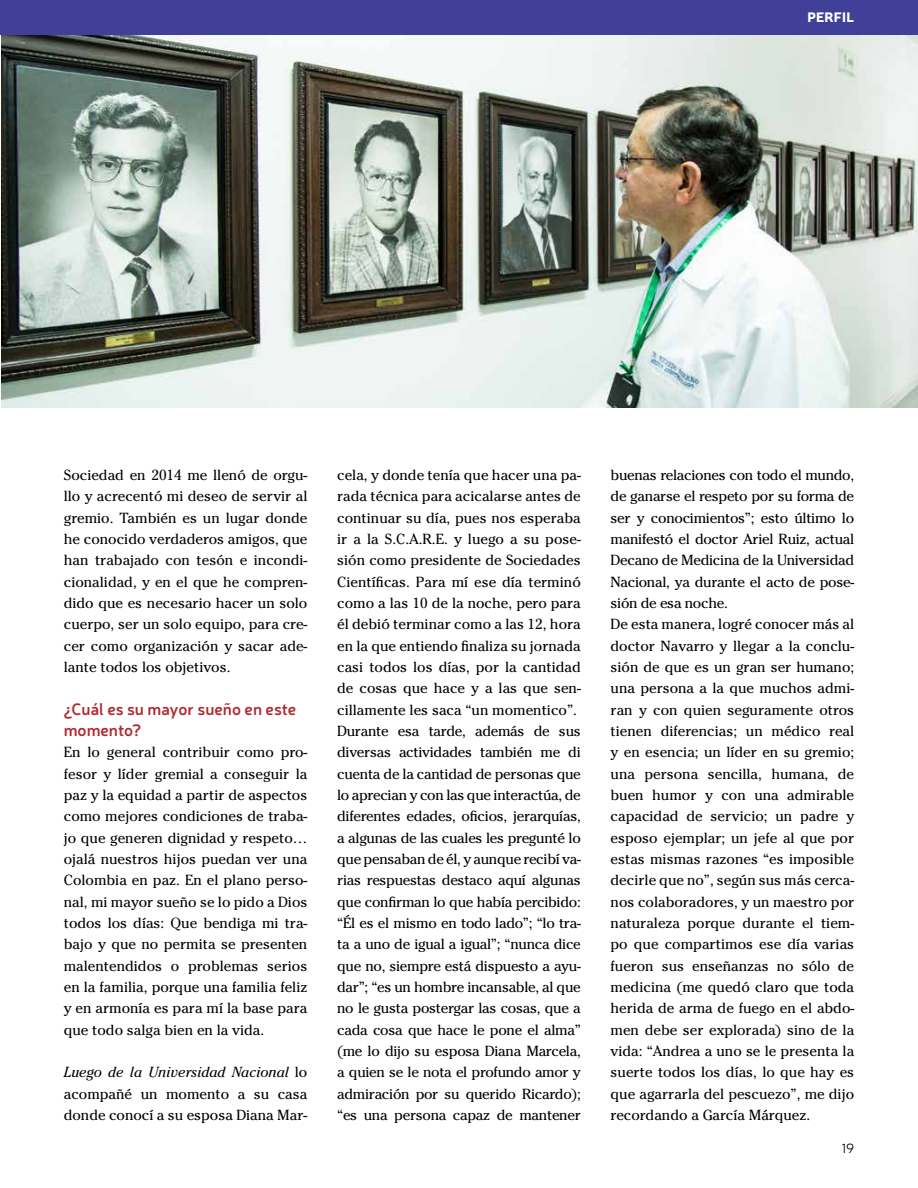
<style>
.page{position:relative;width:918px;height:1188px;background:#fff}
.page>*{position:absolute;margin:0;border:0;box-sizing:border-box;transform-origin:0 0}
.t1{font:600 16.5px/21.3px "Neris";color:#af2a30}
.t2{font:14.55px/21.3px "Cheltenham";color:#000;text-align:justify}
.t3{font:14.55px/21.3px "Cheltenham";letter-spacing:-.02em;color:#000}
.t4{font:900 13.5px "Neris";letter-spacing:.01em;color:#fff}
.t5{font:300 13.5px "Neris";color:#000}
.s1{font-style:italic}
</style>
<div class="page">
<img style="left:1px;top:34px;width:917px;height:374px">
<div style="left:1px;top:0;width:917px;height:34px;background:#414099"></div>
<p class="t4" style="left:807px;top:7px;width:48px">PERFIL</p>
<p class="t2" style="left:64px;top:464px;width:245px">Sociedad en 2014 me llenó de orgu&shy;llo y acrecentó mi deseo de servir al gremio. También es un lugar donde he conocido verdaderos amigos, que han trabajado con tesón e incondi&shy;cionalidad, y en el que he compren&shy;dido que es necesario hacer un solo cuerpo, ser un solo equipo, para cre&shy;cer como organización y sacar ade&shy;lante todos los objetivos.</p>
<p class="t1" style="left:64px;top:697px;width:234px">¿Cuál es su mayor sueño en este momento?</p>
<p class="t2" style="left:64px;top:742px;width:245px">En lo general contribuir como pro&shy;fesor y líder gremial a conseguir la paz y la equidad a partir de aspectos como mejores condiciones de traba&shy;jo que generen dignidad y respeto… ojalá nuestros hijos puedan ver una Colombia en paz. En el plano perso&shy;nal, mi mayor sueño se lo pido a Dios todos los días: Que bendiga mi tra&shy;bajo y que no permita se presenten malentendidos o problemas serios en la familia, porque una familia feliz y en armonía es para mí la base para que todo salga bien en la vida.</p>
<p class="t2" style="left:64px;top:1062px;width:245px"><span class="s1">Luego de la Universidad Nacional</span> lo acompañé un momento a su casa donde conocí a su esposa Diana Mar-</p>
<p class="t3" style="left:337px;top:464px;width:245px">cela, y donde tenía que hacer una pa&shy;rada técnica para acicalarse antes de continuar su día, pues nos esperaba ir a la S.C.A.R.E. y luego a su pose&shy;sión como presidente de Sociedades Científicas. Para mí ese día terminó como a las 10 de la noche, pero para él debió terminar como a las 12, hora en la que entiendo finaliza su jornada casi todos los días, por la cantidad de cosas que hace y a las que sen&shy;cillamente les saca “un momentico”.<br>Durante esa tarde, además de sus diversas actividades también me di cuenta de la cantidad de personas que lo aprecian y con las que interactúa, de diferentes edades, oficios, jerarquías, a algunas de las cuales les pregunté lo que pensaban de él, y aunque recibí va&shy;rias respuestas destaco aquí algunas que confirman lo que había percibido: “Él es el mismo en todo lado”; “lo tra&shy;ta a uno de igual a igual”; “nunca dice que no, siempre está dispuesto a ayu&shy;dar”; “es un hombre incansable, al que no le gusta postergar las cosas, que a cada cosa que hace le pone el alma” (me lo dijo su esposa Diana Marcela, a quien se le nota el profundo amor y admiración por su querido Ricardo); “es una persona capaz de mantener</p>
<p class="t2" style="left:611px;top:464px;width:245px;text-align:left">buenas relaciones con todo el mundo, de ganarse el respeto por su forma de ser y conocimientos”; esto último lo manifestó el doctor Ariel Ruiz, actual Decano de Medicina de la Universidad Nacional, ya durante el acto de pose&shy;sión de esa noche.<br>De esta manera, logré conocer más al doctor Navarro y llegar a la conclu&shy;sión de que es un gran ser humano; una persona a la que muchos admi&shy;ran y con quien seguramente otros tienen diferencias; un médico real y en esencia; un líder en su gremio; una persona sencilla, humana, de buen humor y con una admirable capacidad de servicio; un padre y esposo ejemplar; un jefe al que por estas mismas razones “es imposible decirle que no”, según sus más cerca&shy;nos colaboradores, y un maestro por naturaleza porque durante el tiem&shy;po que compartimos ese día varias fueron sus enseñanzas no sólo de medicina (me quedó claro que toda herida de arma de fuego en el abdo&shy;men debe ser explorada) sino de la vida: “Andrea a uno se le presenta la suerte todos los días, lo que hay es que agarrarla del pescuezo”, me dijo recordando a García Márquez.</p>
<p class="t5" style="left:842px;top:1139px;width:14px">19</p>
</div>
